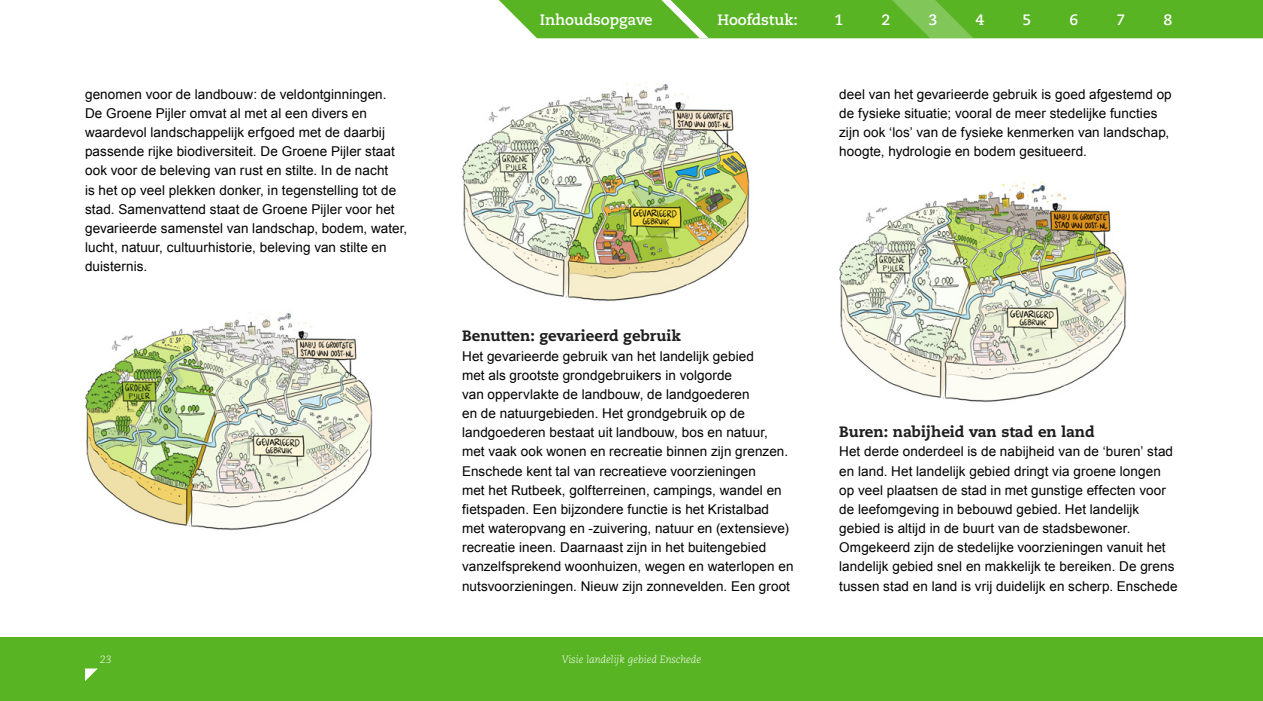
<style>
.page{position:relative;width:1263px;height:701px;background:#fff}
.page>*{position:absolute;margin:0;border:0;box-sizing:border-box;transform-origin:0 0}
.t1{font:800 15px "Caecilia";color:#1e1e1e}
.t2{font:700 15px "Caecilia";letter-spacing:-.005em;color:#fff}
.t3{font:13.5px/19.2px "Arial";letter-spacing:.005em;color:#000}
.t4{font:italic 300 10.5px "Caecilia";color:#fff}
</style>
<div class="page">
<div style="left:0;top:636px;width:1263px;height:64px;background:#58b423"></div>
<svg style="left:85px;top:668px;width:13px;height:12px"></svg>
<svg style="left:499px;top:0;width:764px;height:38px;background:#60b72e"></svg>
<img style="left:462px;top:83px;width:288px;height:219px">
<img style="left:839px;top:183px;width:288px;height:219px">
<img style="left:85px;top:312px;width:288px;height:218px">
<p class="t3" style="left:85px;top:84px;width:324px">genomen voor de landbouw: de veldontginningen.<br>De Groene Pijler omvat al met al een divers en waardevol landschappelijk erfgoed met de daarbij passende rijke biodiversiteit. De Groene Pijler staat ook voor de beleving van rust en stilte. In de nacht<br>is het op veel plekken donker, in tegenstelling tot de stad. Samenvattend staat de Groene Pijler voor het gevarieerde samenstel van landschap, bodem, water, lucht, natuur, cultuurhistorie, beleving van stilte en duisternis.</p>
<p class="t2" style="left:540px;top:11px;width:114px">Inhoudsopgave</p>
<p class="t2" style="left:717px;top:11px;width:82px">Hoofdstuk:</p>
<p class="t2" style="left:834px;top:11px;width:10px">1</p>
<p class="t2" style="left:881px;top:11px;width:10px">2</p>
<p class="t2" style="left:928px;top:11px;width:10px">3</p>
<p class="t2" style="left:975px;top:11px;width:10px">4</p>
<p class="t2" style="left:1022px;top:11px;width:10px">5</p>
<p class="t2" style="left:1069px;top:11px;width:10px">6</p>
<p class="t2" style="left:1116px;top:11px;width:10px">7</p>
<p class="t2" style="left:1163px;top:11px;width:10px">8</p>
<p class="t3" style="left:839px;top:84px;width:334px">deel van het gevarieerde gebruik is goed afgestemd op de fysieke situatie; vooral de meer stedelijke functies zijn ook ‘los’ van de fysieke kenmerken van landschap, hoogte, hydrologie en bodem gesitueerd.</p>
<p class="t1" style="left:462px;top:326px;width:220px">Benutten: gevarieerd gebruik</p>
<p class="t3" style="left:462px;top:346px;width:333px">Het gevarieerde gebruik van het landelijk gebied<br>met als grootste grondgebruikers in volgorde<br>van oppervlakte de landbouw, de landgoederen<br>en de natuurgebieden. Het grondgebruik op de landgoederen bestaat uit landbouw, bos en natuur, met vaak ook wonen en recreatie binnen zijn grenzen.<br>Enschede kent tal van recreatieve voorzieningen<br>met het Rutbeek, golfterreinen, campings, wandel en fietspaden. Een bijzondere functie is het Kristalbad met wateropvang en -zuivering, natuur en (extensieve) recreatie ineen. Daarnaast zijn in het buitengebied vanzelfsprekend woonhuizen, wegen en waterlopen en nutsvoorzieningen. Nieuw zijn zonnevelden. Een groot</p>
<p class="t1" style="left:839px;top:422px;width:257px">Buren: nabijheid van stad en land</p>
<p class="t3" style="left:839px;top:442px;width:340px">Het derde onderdeel is de nabijheid van de ‘buren’ stad en land. Het landelijk gebied dringt via groene longen op veel plaatsen de stad in met gunstige effecten voor de leefomgeving in bebouwd gebied. Het landelijk gebied is altijd in de buurt van de stadsbewoner.<br>Omgekeerd zijn de stedelijke voorzieningen vanuit het landelijk gebied snel en makkelijk te bereiken. De grens tussen stad en land is vrij duidelijk en scherp. Enschede</p>
<p class="t4" style="left:100px;top:653px;width:13px">23</p>
<p class="t4" style="left:562px;top:653px;width:141px">Visie landelijk gebied Enschede</p>
</div>
